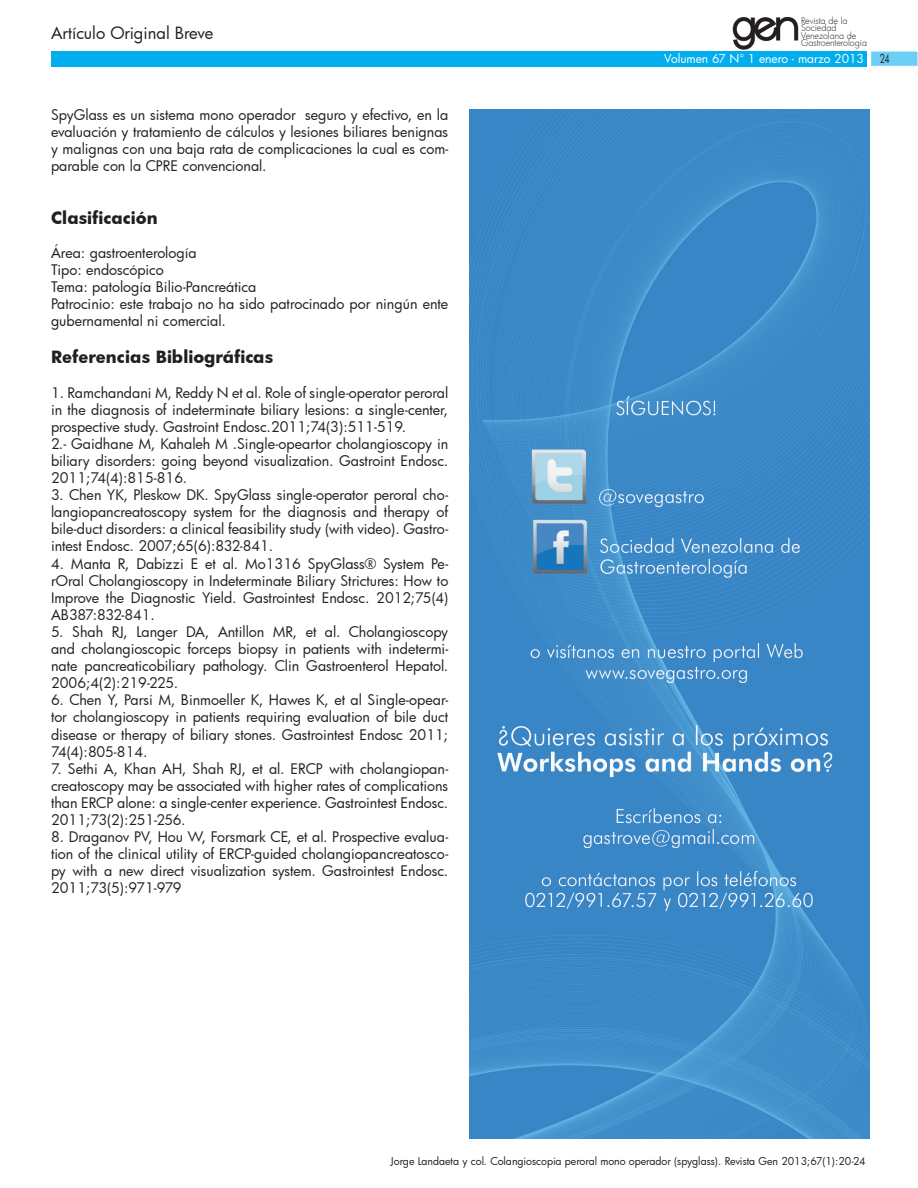
<style>
.page{position:relative;width:918px;height:1188px;background:#fff}
.page>*{position:absolute;margin:0;border:0;box-sizing:border-box;transform-origin:0 0}
.t1{font:700 16.5px "Futura";color:#231f20}
.t2{font:16.5px "Futura";color:#231f20}
.t3{font:14.25px/17.1px "Futura";letter-spacing:-.005em;color:#231f20;text-align:justify}
.t4{font:12px "Futura";color:#fff}
.t5{font:12px "Futura";color:#231f20;scale:.7 1}
.t6{font:10.5px "Futura";letter-spacing:-.005em;color:#231f20}
.t7{font:300 9px/7.5px "Futura";letter-spacing:-.005em;color:#231f20}
</style>
<div class="page">
<div style="left:871px;top:51px;width:47px;height:15px;background:#6bcff6"></div>
<div style="left:51px;top:51px;width:816px;height:15px;background:#00aeef"></div>
<img style="left:732px;top:16px;width:66px;height:34px">
<img style="left:470px;top:109px;width:399px;height:1029px">
<p class="t2" style="left:51px;top:22px;width:164px">Artículo Original Breve</p>
<p class="t3" style="left:51px;top:106px;width:399px">SpyGlass es un sistema mono operador seguro y efectivo, en la evaluación y tratamiento de cálculos y lesiones biliares benignas y malignas con una baja rata de complicaciones la cual es com&shy;parable con la CPRE convencional.</p>
<p class="t1" style="left:51px;top:206px;width:108px">Clasificación</p>
<p class="t3" style="left:51px;top:244px;width:147px">Área: gastroenterología</p>
<p class="t3" style="left:51px;top:261px;width:114px">Tipo: endoscópico</p>
<p class="t3" style="left:51px;top:278px;width:207px">Tema: patología Bilio-Pancreática</p>
<p class="t3" style="left:51px;top:295px;width:399px">Patrocinio: este trabajo no ha sido patrocinado por ningún ente gubernamental ni comercial.</p>
<p class="t1" style="left:51px;top:346px;width:224px">Referencias Bibliográficas</p>
<p class="t3" style="left:51px;top:383px;width:399px">1. Ramchandani M, Reddy N et al. Role of single-operator peroral in the diagnosis of indeterminate biliary lesions: a single-center, prospective study. Gastroint Endosc.2011;74(3):511-519.</p>
<p class="t3" style="left:51px;top:435px;width:399px">2.- Gaidhane M, Kahaleh M .Single-opeartor cholangioscopy in biliary disorders: going beyond visualization. Gastroint Endosc.<br>2011;74(4):815-816.</p>
<p class="t3" style="left:51px;top:486px;width:399px">3. Chen YK, Pleskow DK. SpyGlass single-operator peroral cho&shy;langiopancreatoscopy system for the diagnosis and therapy of bile-duct disorders: a clinical feasibility study (with video). Gastro&shy;intest Endosc. 2007;65(6):832-841.</p>
<p class="t3" style="left:51px;top:554px;width:399px">4. Manta R, Dabizzi E et al. Mo1316 SpyGlass® System Pe&shy;rOral Cholangioscopy in Indeterminate Biliary Strictures: How to Improve the Diagnostic Yield. Gastrointest Endosc. 2012;75(4)<br>AB387:832-841.</p>
<p class="t3" style="left:51px;top:623px;width:399px">5. Shah RJ, Langer DA, Antillon MR, et al. Cholangioscopy and cholangioscopic forceps biopsy in patients with indetermi&shy;nate pancreaticobiliary pathology. Clin Gastroenterol Hepatol.<br>2006;4(2):219-225.</p>
<p class="t3" style="left:51px;top:691px;width:399px">6. Chen Y, Parsi M, Binmoeller K, Hawes K, et al Single-opear&shy;tor cholangioscopy in patients requiring evaluation of bile duct disease or therapy of biliary stones. Gastrointest Endosc 2011; 74(4):805-814.</p>
<p class="t3" style="left:51px;top:760px;width:399px">7. Sethi A, Khan AH, Shah RJ, et al. ERCP with cholangiopan&shy;creatoscopy may be associated with higher rates of complications than ERCP alone: a single-center experience. Gastrointest Endosc.<br>2011;73(2):251-256.</p>
<p class="t3" style="left:51px;top:828px;width:399px">8. Draganov PV, Hou W, Forsmark CE, et al. Prospective evalua&shy;tion of the clinical utility of ERCP-guided cholangiopancreatosco&shy;py with a new direct visualization system. Gastrointest Endosc.<br>2011;73(5):971-979</p>
<p class="t7" style="left:801px;top:17px;width:67px">Revista de la<br>Sociedad<br>Venezolana de<br>Gastroenterología</p>
<p class="t4" style="left:664px;top:51px;width:201px">Volumen 67 N° 1 enero - marzo 2013</p>
<p class="t5" style="left:880px;top:51px;width:16px">24</p>
<p class="t6" style="left:391px;top:1154px;width:476px">Jorge Landaeta y col. Colangioscopia peroral mono operador (spyglass). Revista Gen 2013;67(1):20-24</p>
</div>
